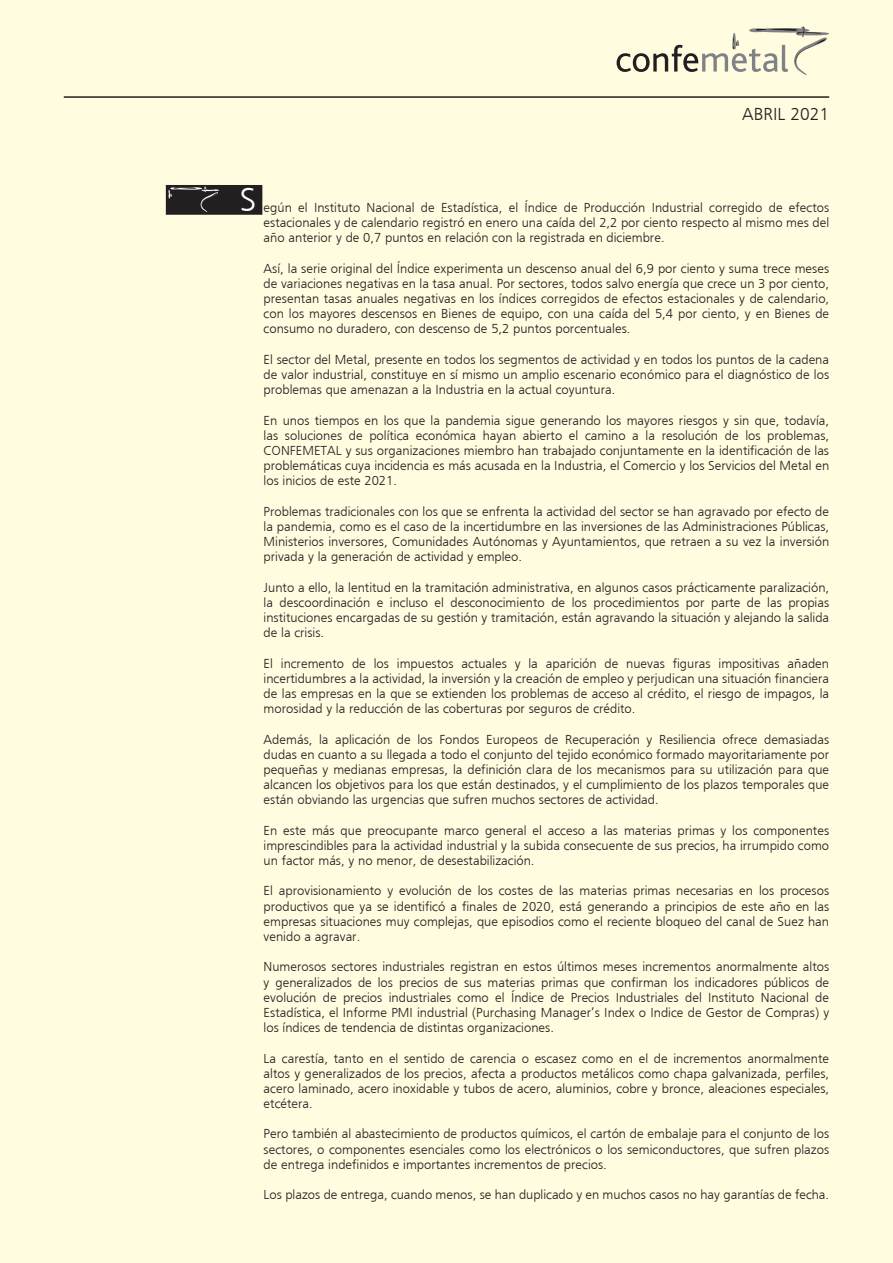
<style>
.page{position:relative;width:893px;height:1263px;background:#fffce0}
.page>*{position:absolute;margin:0;border:0;box-sizing:border-box;transform-origin:0 0}
.t1{font:300 34.5px "Frugal Sans";color:#fff}
.t2{font:300 18px "Frugal Sans";color:#231f20}
.t3{font:300 13.5px/15.1px "Frugal Sans";color:#231f20;text-align:justify}
</style>
<div class="page">
<hr style="left:64px;top:96px;width:765px;height:2px;background:#231f20">
<svg style="left:617px;top:27px;width:212px;height:48px"></svg>
<div style="left:167px;top:186px;width:95px;height:28px;background:#231f20"></div>
<div style="left:166px;top:185px;width:96px;height:30px;border:2px solid #231f20"></div>
<svg style="left:168px;top:186px;width:51px;height:26px"></svg>
<p class="t2" style="left:742px;top:104px;width:88px">ABRIL 2021</p>
<p class="t1" style="left:240px;top:180px;width:18px">S</p>
<p class="t3" style="left:264px;top:200px;width:567px">egún el Instituto Nacional de Estadística, el Índice de Producción Industrial corregido de efectos estacionales y de calendario registró en enero una caída del 2,2 por ciento respecto al mismo mes del año anterior y de 0,7 puntos en relación con la registrada en diciembre.</p>
<p class="t3" style="left:264px;top:260px;width:567px">Así, la serie original del Índice experimenta un descenso anual del 6,9 por ciento y suma trece meses de variaciones negativas en la tasa anual. Por sectores, todos salvo energía que crece un 3 por ciento, presentan tasas anuales negativas en los índices corregidos de efectos estacionales y de calendario, con los mayores descensos en Bienes de equipo, con una caída del 5,4 por ciento, y en Bienes de consumo no duradero, con descenso de 5,2 puntos porcentuales.</p>
<p class="t3" style="left:264px;top:352px;width:567px">El sector del Metal, presente en todos los segmentos de actividad y en todos los puntos de la cadena de valor industrial, constituye en sí mismo un amplio escenario económico para el diagnóstico de los problemas que amenazan a la Industria en la actual coyuntura.</p>
<p class="t3" style="left:264px;top:412px;width:567px">En unos tiempos en los que la pandemia sigue generando los mayores riesgos y sin que, todavía, las soluciones de política económica hayan abierto el camino a la resolución de los problemas, CONFEMETAL y sus organizaciones miembro han trabajado conjuntamente en la identificación de las problemáticas cuya incidencia es más acusada en la Industria, el Comercio y los Servicios del Metal en los inicios de este 2021.</p>
<p class="t3" style="left:264px;top:503px;width:567px">Problemas tradicionales con los que se enfrenta la actividad del sector se han agravado por efecto de la pandemia, como es el caso de la incertidumbre en las inversiones de las Administraciones Públicas, Ministerios inversores, Comunidades Autónomas y Ayuntamientos, que retraen a su vez la inversión privada y la generación de actividad y empleo.</p>
<p class="t3" style="left:264px;top:579px;width:567px">Junto a ello, la lentitud en la tramitación administrativa, en algunos casos prácticamente paralización, la descoordinación e incluso el desconocimiento de los procedimientos por parte de las propias instituciones encargadas de su gestión y tramitación, están agravando la situación y alejando la salida de la crisis.</p>
<p class="t3" style="left:264px;top:655px;width:567px">El incremento de los impuestos actuales y la aparición de nuevas figuras impositivas añaden incertidumbres a la actividad, la inversión y la creación de empleo y perjudican una situación financiera de las empresas en la que se extienden los problemas de acceso al crédito, el riesgo de impagos, la morosidad y la reducción de las coberturas por seguros de crédito.</p>
<p class="t3" style="left:264px;top:731px;width:567px">Además, la aplicación de los Fondos Europeos de Recuperación y Resiliencia ofrece demasiadas dudas en cuanto a su llegada a todo el conjunto del tejido económico formado mayoritariamente por pequeñas y medianas empresas, la definición clara de los mecanismos para su utilización para que alcancen los objetivos para los que están destinados, y el cumplimiento de los plazos temporales que están obviando las urgencias que sufren muchos sectores de actividad.</p>
<p class="t3" style="left:264px;top:822px;width:567px">En este más que preocupante marco general el acceso a las materias primas y los componentes imprescindibles para la actividad industrial y la subida consecuente de sus precios, ha irrumpido como un factor más, y no menor, de desestabilización.</p>
<p class="t3" style="left:264px;top:883px;width:567px">El aprovisionamiento y evolución de los costes de las materias primas necesarias en los procesos productivos que ya se identificó a finales de 2020, está generando a principios de este año en las empresas situaciones muy complejas, que episodios como el reciente bloqueo del canal de Suez han venido a agravar.</p>
<p class="t3" style="left:264px;top:959px;width:567px">Numerosos sectores industriales registran en estos últimos meses incrementos anormalmente altos y generalizados de los precios de sus materias primas que confirman los indicadores públicos de evolución de precios industriales como el Índice de Precios Industriales del Instituto Nacional de Estadística, el Informe PMI industrial (Purchasing Manager’s Index o Indice de Gestor de Compras) y los índices de tendencia de distintas organizaciones.</p>
<p class="t3" style="left:264px;top:1050px;width:567px">La carestía, tanto en el sentido de carencia o escasez como en el de incrementos anormalmente altos y generalizados de los precios, afecta a productos metálicos como chapa galvanizada, perfiles, acero laminado, acero inoxidable y tubos de acero, aluminios, cobre y bronce, aleaciones especiales, etcétera.</p>
<p class="t3" style="left:264px;top:1126px;width:567px">Pero también al abastecimiento de productos químicos, el cartón de embalaje para el conjunto de los sectores, o componentes esenciales como los electrónicos o los semiconductores, que sufren plazos de entrega indefinidos e importantes incrementos de precios.</p>
<p class="t3" style="left:264px;top:1187px;width:567px">Los plazos de entrega, cuando menos, se han duplicado y en muchos casos no hay garantías de fecha.</p>
</div>
